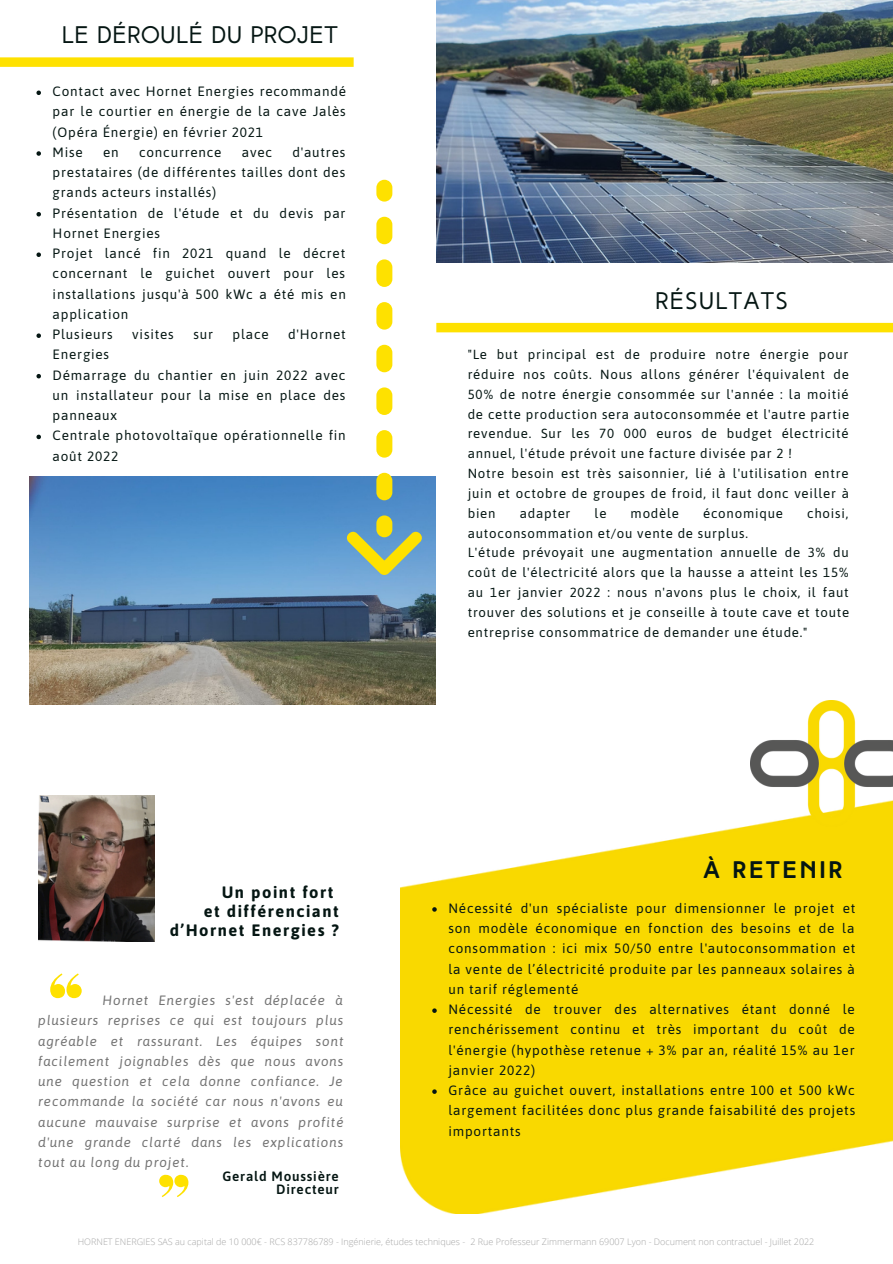
<style>
.page{position:relative;width:893px;height:1264px;background:#fff}
.page>*{position:absolute;margin:0;border:0;box-sizing:border-box;transform-origin:0 0}
.t1{font:24px "High Tide Sans";letter-spacing:.02em;color:#051613}
.t2{font:24px "High Tide Sans";letter-spacing:.05em;color:#051613}
.t3{font:700 24px "High Tide";letter-spacing:.115em;color:#051613}
.t4{font:700 16.5px "Asap";letter-spacing:.095em;color:#051613}
.t5{font:13.5px/20.2px "Asap";letter-spacing:.06em;color:#051613}
.t6{font:italic 13.5px/20.2px "Asap";letter-spacing:.06em;color:#737373;text-align:justify}
.t7{font:600 13.5px/13.5px "Asap";letter-spacing:.06em;color:#051613;text-align:right}
.t8{font:13.2px/19.8px "Asap";letter-spacing:.06em;color:#051613}
.t9{font:300 9px "Open Sans";color:#a6a6a6}
</style>
<div class="page">
<svg style="left:0;top:57px;width:353px;height:10px;background:#fee20d"></svg>
<img style="left:401px;top:825px;width:491px;height:387px">
<svg style="left:36px;top:90px;width:5px;height:5px"></svg>
<svg style="left:36px;top:151px;width:5px;height:5px"></svg>
<svg style="left:36px;top:212px;width:5px;height:4px"></svg>
<svg style="left:36px;top:252px;width:5px;height:5px"></svg>
<svg style="left:36px;top:333px;width:5px;height:5px"></svg>
<svg style="left:36px;top:374px;width:5px;height:4px"></svg>
<svg style="left:36px;top:434px;width:5px;height:5px"></svg>
<div style="left:436px;top:323px;width:456px;height:9px;background:#fee100"></div>
<svg style="left:50px;top:973px;width:32px;height:25px"></svg>
<svg style="left:159px;top:1174px;width:29px;height:23px"></svg>
<img style="left:750px;top:700px;width:142px;height:126px">
<img style="left:436px;top:0;width:456px;height:262px">
<img style="left:30px;top:476px;width:405px;height:228px">
<div style="left:376px;top:515px;width:16px;height:22px;background:#fee100;border-radius:8px"></div>
<svg style="left:376px;top:217px;width:16px;height:283px"></svg>
<div style="left:376px;top:180px;width:16px;height:21px;background:#fee100;border-radius:8px"></div>
<svg style="left:344px;top:528px;width:80px;height:47px;background:#99b58a"></svg>
<img style="left:38px;top:795px;width:116px;height:146px">
<svg style="left:432px;top:907px;width:4px;height:4px"></svg>
<svg style="left:432px;top:1008px;width:4px;height:4px"></svg>
<svg style="left:432px;top:1089px;width:4px;height:4px"></svg>
<h1 class="t1" style="left:62px;top:25px;width:277px">LE DÉROULÉ DU PROJET</h1>
<p class="t5" style="left:53px;top:81px;width:295px">Contact avec Hornet Energies recommandé par le courtier en énergie de la cave Jalès (Opéra Énergie) en février 2021<br>Mise</p>
<p class="t5" style="left:53px;top:142px;width:295px;text-indent:240px">d'autres prestataires (de différentes tailles dont des grands acteurs installés)<br>Présentation de l'étude et du devis par<br>Hornet Energies<br>Projet lancé fin 2021 quand le décret concernant le guichet ouvert pour les installations jusqu'à 500 kWc a été mis en application<br>Plusieurs</p>
<p class="t5" style="left:103px;top:142px;width:17px">en</p>
<p class="t5" style="left:139px;top:142px;width:84px">concurrence</p>
<p class="t5" style="left:242px;top:142px;width:32px">avec</p>
<p class="t5" style="left:132px;top:324px;width:43px">visites</p>
<p class="t5" style="left:193px;top:324px;width:21px">sur</p>
<p class="t5" style="left:232px;top:324px;width:38px">place</p>
<p class="t5" style="left:288px;top:324px;width:59px">d'Hornet</p>
<p class="t5" style="left:53px;top:344px;width:294px">Energies<br>Démarrage du chantier en juin 2022 avec un installateur pour la mise en place des panneaux<br>Centrale photovoltaïque opérationnelle fin août 2022</p>
<p class="t4" style="left:222px;top:882px;width:113px">Un point fort</p>
<p class="t4" style="left:204px;top:901px;width:136px">et différenciant</p>
<p class="t4" style="left:170px;top:920px;width:170px">d’Hornet Energies ?</p>
<p class="t6" style="left:38px;top:990px;width:307px;text-indent:64px">Hornet Energies s'est déplacée à plusieurs reprises ce qui est toujours plus agréable et rassurant. Les équipes sont facilement joignables dès que nous avons une question et cela donne confiance. Je recommande la société car nous n'avons eu aucune mauvaise surprise et avons profité d'une grande clarté dans les explications tout au long du projet.</p>
<p class="t7" style="left:222px;top:1169px;width:118px">Gerald Moussière<br>Directeur</p>
<h1 class="t2" style="left:655px;top:291px;width:134px">RÉSULTATS</h1>
<p class="t8" style="left:467px;top:344px;width:383px">"Le but principal est de produire notre énergie pour réduire nos coûts. Nous allons générer l'équivalent de 50% de notre énergie consommée sur l'année : la moitié de cette production sera autoconsommée et l'autre partie revendue. Sur les 70 000 euros de budget électricité annuel, l'étude prévoit une facture divisée par 2 !<br>Notre besoin est très saisonnier, lié à l'utilisation entre juin et octobre de groupes de froid, il faut donc veiller à bien</p>
<p class="t8" style="left:519px;top:503px;width:52px">adapter</p>
<p class="t8" style="left:594px;top:503px;width:13px">le</p>
<p class="t8" style="left:630px;top:503px;width:50px">modèle</p>
<p class="t8" style="left:703px;top:503px;width:81px">économique</p>
<p class="t8" style="left:807px;top:503px;width:43px">choisi,</p>
<p class="t8" style="left:467px;top:523px;width:383px">autoconsommation et/ou vente de surplus.<br>L'étude prévoyait une augmentation annuelle de 3% du coût de l'électricité alors que la hausse a atteint les 15% au 1er janvier 2022 : nous n'avons plus le choix, il faut trouver des solutions et je conseille à toute cave et toute entreprise consommatrice de demander une étude."</p>
<h1 class="t3" style="left:703px;top:860px;width:141px">À RETENIR</h1>
<p class="t5" style="left:448px;top:897px;width:408px">Nécessité d'un spécialiste pour dimensionner le projet et son modèle économique en fonction des besoins et de la consommation : ici mix 50/50 entre l'autoconsommation et la vente de l’électricité produite par les panneaux solaires à un tarif réglementé<br>Nécessité de trouver des alternatives étant donné le renchérissement continu et très important du coût de l'énergie (hypothèse retenue + 3% par an, réalité 15% au 1er janvier 2022)<br>Grâce au guichet ouvert, installations entre 100 et 500 kWc largement facilitées donc plus grande faisabilité des projets importants</p>
<p class="t9" style="left:78px;top:1235px;width:738px">HORNET ENERGIES SAS au capital de 10 000€ - RCS 837786789 - Ingénierie, études techniques - 2 Rue Professeur Zimmermann 69007 Lyon - Document non contractuel - Juillet 2022</p>
</div>
